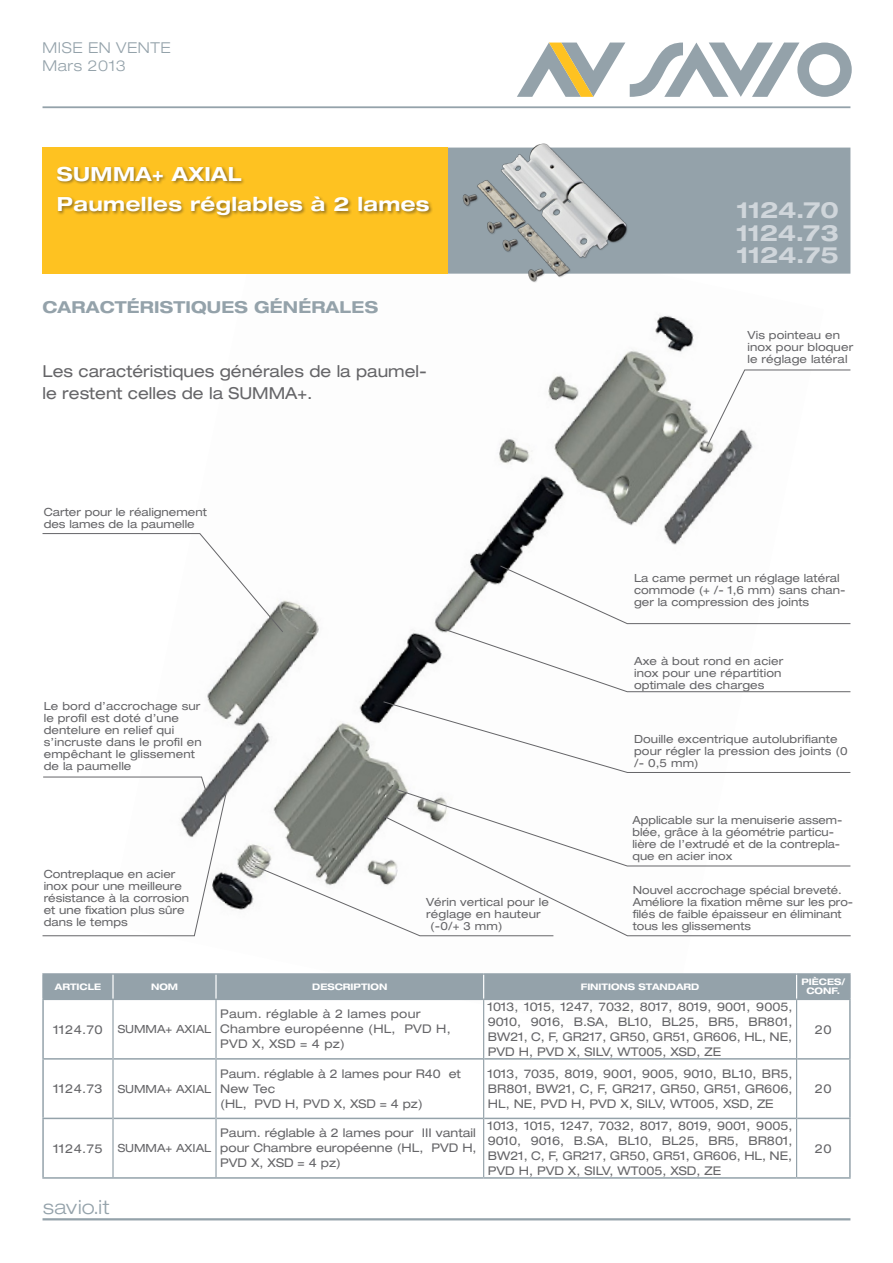
<style>
.page{position:relative;width:893px;height:1263px;background:#fff}
.page>*{position:absolute;margin:0;border:0;box-sizing:border-box;transform-origin:0 0}
.t1{font:700 expanded 22.5px "Helvetica Neue LT Std";letter-spacing:-.02em;color:#d0d6db}
.t2{font:700 expanded 19.5px "Helvetica Neue LT Std";letter-spacing:.02em;color:#fff}
.t3{font:300 expanded 19.5px "Helvetica Neue LT Std";letter-spacing:.02em;color:#94a2aa}
.t4{font:expanded 16.5px/21px "Helvetica Neue LT Std";color:#656568}
.t5{font:700 expanded 16.5px "Helvetica Neue LT Std";letter-spacing:.01em;color:#94a2aa}
.t6{font:300 expanded 15px "Helvetica Neue LT Std";letter-spacing:.04em;color:#94a2aa}
.t7{font:expanded 12.3px "Helvetica Neue LT Std";letter-spacing:.03em;color:#656568}
.t8{font:expanded 12px/15px "Helvetica Neue LT Std";color:#656568;text-align:justify}
.t9{font:expanded 12px/15px "Helvetica Neue LT Std";letter-spacing:.02em;color:#656568}
.t10{font:expanded 11.25px/12px "Helvetica Neue LT Std";letter-spacing:.005em;color:#656568}
.t11{font:700 expanded 9px/9px "Helvetica Neue LT Std";color:#fff;text-align:center}
</style>
<div class="page">
<img style="left:108px;top:315px;width:716px;height:729px">
<svg style="left:706px;top:369px;width:145px;height:78px"></svg>
<svg style="left:255px;top:789px;width:569px;height:147px"></svg>
<svg style="left:42px;top:533px;width:241px;height:99px"></svg>
<svg style="left:439px;top:565px;width:412px;height:127px"></svg>
<svg style="left:383px;top:701px;width:468px;height:72px"></svg>
<svg style="left:42px;top:772px;width:189px;height:164px"></svg>
<svg style="left:383px;top:815px;width:468px;height:121px"></svg>
<div style="left:446px;top:148px;width:404px;height:126px;background:#94a2aa;border:2px solid #94a2aa"></div>
<svg style="left:517px;top:43px;width:335px;height:54px"></svg>
<hr style="left:43px;top:106px;width:807px;height:2px;background:#94a2aa">
<hr style="left:43px;top:1218px;width:807px;height:2px;background:#94a2aa">
<div style="left:43px;top:148px;width:405px;height:126px;background:#fec221"></div>
<img style="left:459px;top:143px;width:172px;height:140px">
<hr style="left:42px;top:973px;width:71px;height:2px;background:#94a2aa">
<hr style="left:42px;top:975px;width:2px;height:23px;background:#94a2aa">
<hr style="left:113px;top:973px;width:103px;height:2px;background:#94a2aa">
<hr style="left:216px;top:973px;width:268px;height:2px;background:#94a2aa">
<hr style="left:484px;top:973px;width:313px;height:2px;background:#94a2aa">
<hr style="left:797px;top:973px;width:54px;height:2px;background:#94a2aa">
<hr style="left:849px;top:975px;width:2px;height:23px;background:#94a2aa">
<hr style="left:42px;top:998px;width:71px;height:2px;background:#94a2aa">
<hr style="left:42px;top:1000px;width:2px;height:58px;background:#94a2aa">
<hr style="left:113px;top:998px;width:103px;height:2px;background:#94a2aa">
<hr style="left:216px;top:998px;width:268px;height:2px;background:#94a2aa">
<hr style="left:484px;top:998px;width:313px;height:2px;background:#94a2aa">
<hr style="left:797px;top:998px;width:54px;height:2px;background:#94a2aa">
<hr style="left:849px;top:1000px;width:2px;height:58px;background:#94a2aa">
<hr style="left:42px;top:1058px;width:70px;height:1px;background:#94a2aa">
<hr style="left:42px;top:1059px;width:2px;height:59px;background:#94a2aa">
<hr style="left:114px;top:1058px;width:101px;height:1px;background:#94a2aa">
<hr style="left:217px;top:1058px;width:266px;height:1px;background:#94a2aa">
<hr style="left:484px;top:1058px;width:312px;height:1px;background:#94a2aa">
<hr style="left:797px;top:1058px;width:54px;height:1px;background:#94a2aa">
<hr style="left:849px;top:1059px;width:2px;height:59px;background:#94a2aa">
<hr style="left:42px;top:1118px;width:70px;height:1px;background:#94a2aa">
<hr style="left:42px;top:1119px;width:2px;height:58px;background:#94a2aa">
<hr style="left:114px;top:1118px;width:101px;height:1px;background:#94a2aa">
<hr style="left:217px;top:1118px;width:266px;height:1px;background:#94a2aa">
<hr style="left:484px;top:1118px;width:312px;height:1px;background:#94a2aa">
<hr style="left:797px;top:1118px;width:54px;height:1px;background:#94a2aa">
<hr style="left:849px;top:1119px;width:2px;height:58px;background:#94a2aa">
<hr style="left:42px;top:1177px;width:71px;height:2px;background:#94a2aa">
<hr style="left:113px;top:1177px;width:103px;height:2px;background:#94a2aa">
<hr style="left:216px;top:1177px;width:268px;height:2px;background:#94a2aa">
<hr style="left:484px;top:1177px;width:313px;height:2px;background:#94a2aa">
<hr style="left:797px;top:1177px;width:54px;height:2px;background:#94a2aa">
<div style="left:44px;top:974px;width:805px;height:25px;background:#94a2aa"></div>
<hr style="left:112px;top:1000px;width:2px;height:59px;background:#94a2aa">
<hr style="left:215px;top:1000px;width:2px;height:59px;background:#94a2aa">
<hr style="left:483px;top:1000px;width:1px;height:59px;background:#94a2aa">
<hr style="left:796px;top:1000px;width:1px;height:59px;background:#94a2aa">
<hr style="left:112px;top:1059px;width:2px;height:59px;background:#94a2aa">
<hr style="left:215px;top:1059px;width:2px;height:59px;background:#94a2aa">
<hr style="left:483px;top:1059px;width:1px;height:59px;background:#94a2aa">
<hr style="left:796px;top:1059px;width:1px;height:59px;background:#94a2aa">
<hr style="left:112px;top:1118px;width:2px;height:59px;background:#94a2aa">
<hr style="left:215px;top:1118px;width:2px;height:59px;background:#94a2aa">
<hr style="left:483px;top:1118px;width:1px;height:59px;background:#94a2aa">
<hr style="left:796px;top:1118px;width:1px;height:59px;background:#94a2aa">
<div style="left:56px;top:165px;width:377px;height:54px;background:#231f20;opacity:.5"></div>
<p class="t6" style="left:43px;top:39px;width:130px">MISE EN VENTE</p>
<p class="t6" style="left:43px;top:57px;width:85px">Mars 2013</p>
<p class="t2" style="left:57px;top:162px;width:186px">SUMMA+ AXIAL</p>
<p class="t2" style="left:57px;top:192px;width:374px">Paumelles réglables à 2 lames</p>
<p class="t5" style="left:43px;top:296px;width:337px">CARACTÉRISTIQUES GÉNÉRALES</p>
<p class="t4" style="left:43px;top:361px;width:386px">Les caractéristiques générales de la paumel&shy;le restent celles de la SUMMA+.</p>
<p class="t10" style="left:44px;top:506px;width:165px">Carter pour le réalignement</p>
<p class="t10" style="left:44px;top:518px;width:153px">des lames de la paumelle</p>
<p class="t10" style="left:44px;top:699px;width:158px">Le bord d’accrochage sur</p>
<p class="t10" style="left:44px;top:711px;width:137px">le profil est doté d’une</p>
<p class="t10" style="left:44px;top:723px;width:132px">dentelure en relief qui</p>
<p class="t10" style="left:44px;top:735px;width:159px">s’incruste dans le profil en</p>
<p class="t10" style="left:44px;top:747px;width:153px">empêchant le glissement</p>
<p class="t10" style="left:44px;top:759px;width:89px">de la paumelle</p>
<p class="t10" style="left:44px;top:868px;width:147px">Contreplaque en acier inox pour une meilleure résistance à la corrosion et une fixation plus sûre dans le temps</p>
<p class="t10" style="left:426px;top:896px;width:124px">Vérin vertical pour le réglage en hauteur</p>
<p class="t10" style="left:430px;top:920px;width:74px">(-0/+ 3 mm)</p>
<p class="t1" style="left:737px;top:196px;width:104px">1124.70</p>
<p class="t1" style="left:736px;top:219px;width:104px">1124.73</p>
<p class="t1" style="left:737px;top:241px;width:104px">1124.75</p>
<p class="t10" style="left:747px;top:329px;width:94px">Vis pointeau en</p>
<p class="t10" style="left:747px;top:341px;width:107px">inox pour bloquer</p>
<p class="t10" style="left:747px;top:353px;width:102px">le réglage latéral</p>
<p class="t10" style="left:634px;top:572px;width:213px">La came permet un réglage latéral commode (+ /- 1,6 mm) sans chan&shy;ger la compression des joints</p>
<p class="t10" style="left:634px;top:655px;width:151px">Axe à bout rond en acier</p>
<p class="t10" style="left:634px;top:667px;width:149px">inox pour une répartition</p>
<p class="t10" style="left:634px;top:679px;width:132px">optimale des charges</p>
<p class="t10" style="left:634px;top:733px;width:215px">Douille excentrique autolubrifiante pour régler la pression des joints (0 /- 0,5 mm)</p>
<p class="t10" style="left:632px;top:814px;width:211px">Applicable sur la menuiserie assem&shy;blée, grâce à la géométrie particu&shy;lière de l’extrudé et de la contrepla&shy;que en acier inox</p>
<p class="t10" style="left:633px;top:883px;width:211px">Nouvel accrochage spécial breveté.</p>
<p class="t10" style="left:633px;top:895px;width:222px">Améliore la fixation même sur les pro&shy;filés de faible épaisseur en éliminant tous les glissements</p>
<p class="t11" style="left:55px;top:982px;width:48px">ARTICLE</p>
<p class="t11" style="left:151px;top:982px;width:28px">NOM</p>
<p class="t11" style="left:312px;top:982px;width:77px">DESCRIPTION</p>
<p class="t11" style="left:581px;top:982px;width:120px">FINITIONS STANDARD</p>
<p class="t11" style="left:801px;top:977px;width:45px">PIÈCES/<br>CONF.</p>
<p class="t7" style="left:53px;top:1022px;width:51px">1124.70</p>
<p class="t10" style="left:118px;top:1023px;width:95px">SUMMA+ AXIAL</p>
<p class="t9" style="left:220px;top:1006px;width:232px">Paum. réglable à 2 lames pour<br>Chambre européenne (HL, PVD H,<br>PVD X, XSD = 4 pz)</p>
<p class="t8" style="left:488px;top:999px;width:306px">1013, 1015, 1247, 7032, 8017, 8019, 9001, 9005, 9010, 9016, B.SA, BL10, BL25, BR5, BR801, BW21, C, F, GR217, GR50, GR51, GR606, HL, NE, PVD H, PVD X, SILV, WT005, XSD, ZE</p>
<p class="t7" style="left:815px;top:1022px;width:18px">20</p>
<p class="t7" style="left:53px;top:1081px;width:51px">1124.73</p>
<p class="t10" style="left:118px;top:1082px;width:95px">SUMMA+ AXIAL</p>
<p class="t7" style="left:53px;top:1141px;width:51px">1124.75</p>
<p class="t10" style="left:118px;top:1142px;width:95px">SUMMA+ AXIAL</p>
<p class="t3" style="left:43px;top:1195px;width:68px">savio.it</p>
<p class="t8" style="left:220px;top:1066px;width:242px">Paum. réglable à 2 lames pour R40 et<br>New Tec</p>
<p class="t8" style="left:220px;top:1096px;width:204px">(HL, PVD H, PVD X, XSD = 4 pz)</p>
<p class="t8" style="left:488px;top:1066px;width:306px">1013, 7035, 8019, 9001, 9005, 9010, BL10, BR5, BR801, BW21, C, F, GR217, GR50, GR51, GR606, HL, NE, PVD H, PVD X, SILV, WT005, XSD, ZE</p>
<p class="t8" style="left:220px;top:1125px;width:258px">Paum. réglable à 2 lames pour III vantail pour Chambre européenne (HL, PVD H, PVD X, XSD = 4 pz)</p>
<p class="t8" style="left:488px;top:1118px;width:306px">1013, 1015, 1247, 7032, 8017, 8019, 9001, 9005, 9010, 9016, B.SA, BL10, BL25, BR5, BR801, BW21, C, F, GR217, GR50, GR51, GR606, HL, NE, PVD H, PVD X, SILV, WT005, XSD, ZE</p>
<p class="t7" style="left:815px;top:1081px;width:18px">20</p>
<p class="t7" style="left:815px;top:1141px;width:18px">20</p>
</div>
